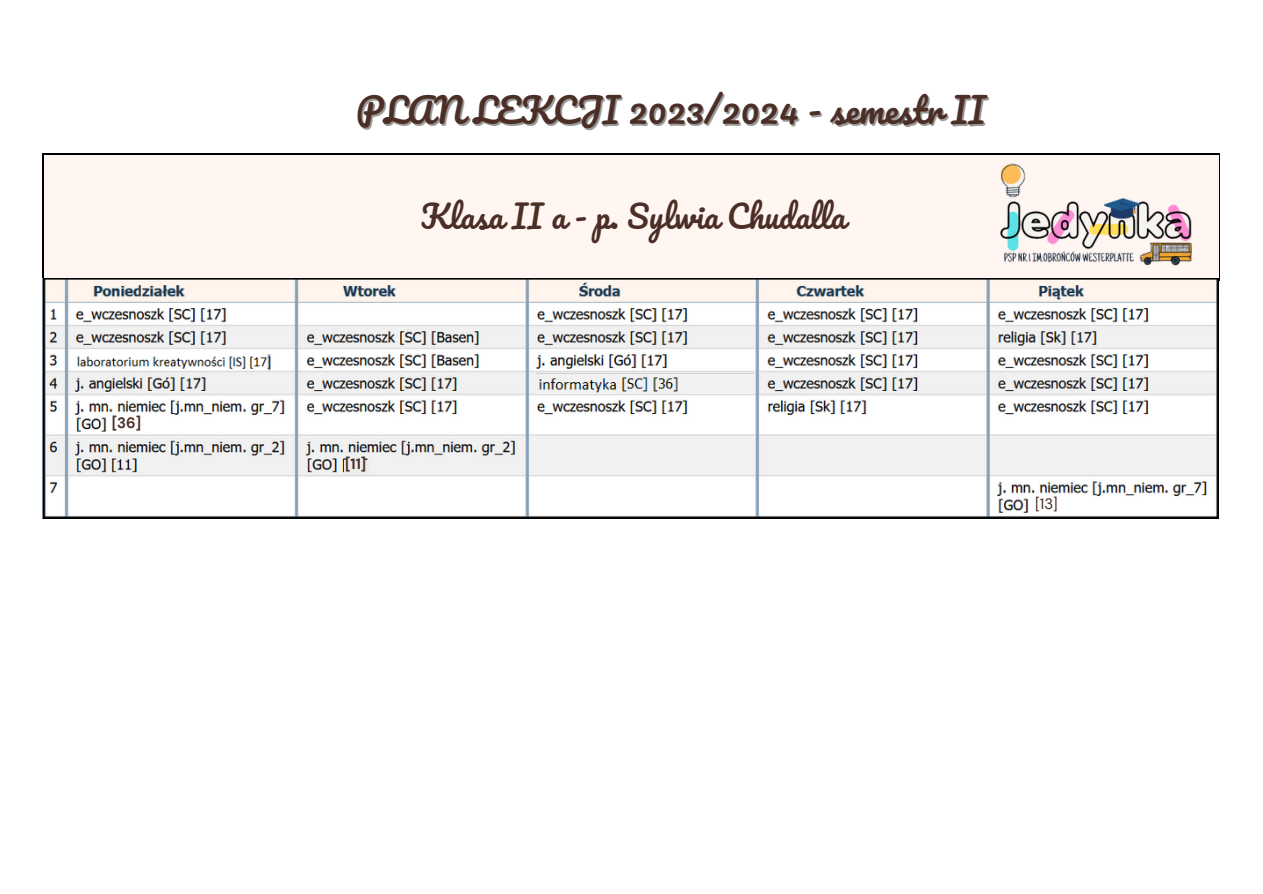
<style>
.page{position:relative;width:1263px;height:894px;background:#fff}
.page>*{position:absolute;margin:0;border:0;box-sizing:border-box;transform-origin:0 0}
.t1{font:34.5px "Pacifico";color:#4b2e26}
.t2{font:31.5px "Pacifico";color:#4b2e26}
.t3{font:700 15px "DM Sans";color:#4b2e26}
.t4{font:15px "DM Sans";color:#4b2e26}
</style>
<div class="page">
<div style="left:44px;top:155px;width:1175px;height:123px;background:#fff6f2"></div>
<img style="left:43px;top:278px;width:1175px;height:240px">
<img style="left:537px;top:374px;width:217px;height:19px">
<div style="left:344px;top:460px;width:25px;height:14px;background:#edeaea"></div>
<img style="left:974px;top:153px;width:244px;height:113px">
<p class="t3" style="left:112px;top:413px;width:31px">[36]</p>
<h1 class="t1" style="left:356px;top:92px;width:631px">PLAN LEKCJI 2023/2024 - semestr II</h1>
<p class="t2" style="left:421px;top:199px;width:426px">Klasa II a - p. Sylwia Chudalla</p>
<h2 class="t3" style="left:345px;top:454px;width:23px">[11]</h2>
<p class="t4" style="left:1035px;top:494px;width:24px">[13]</p>
</div>
